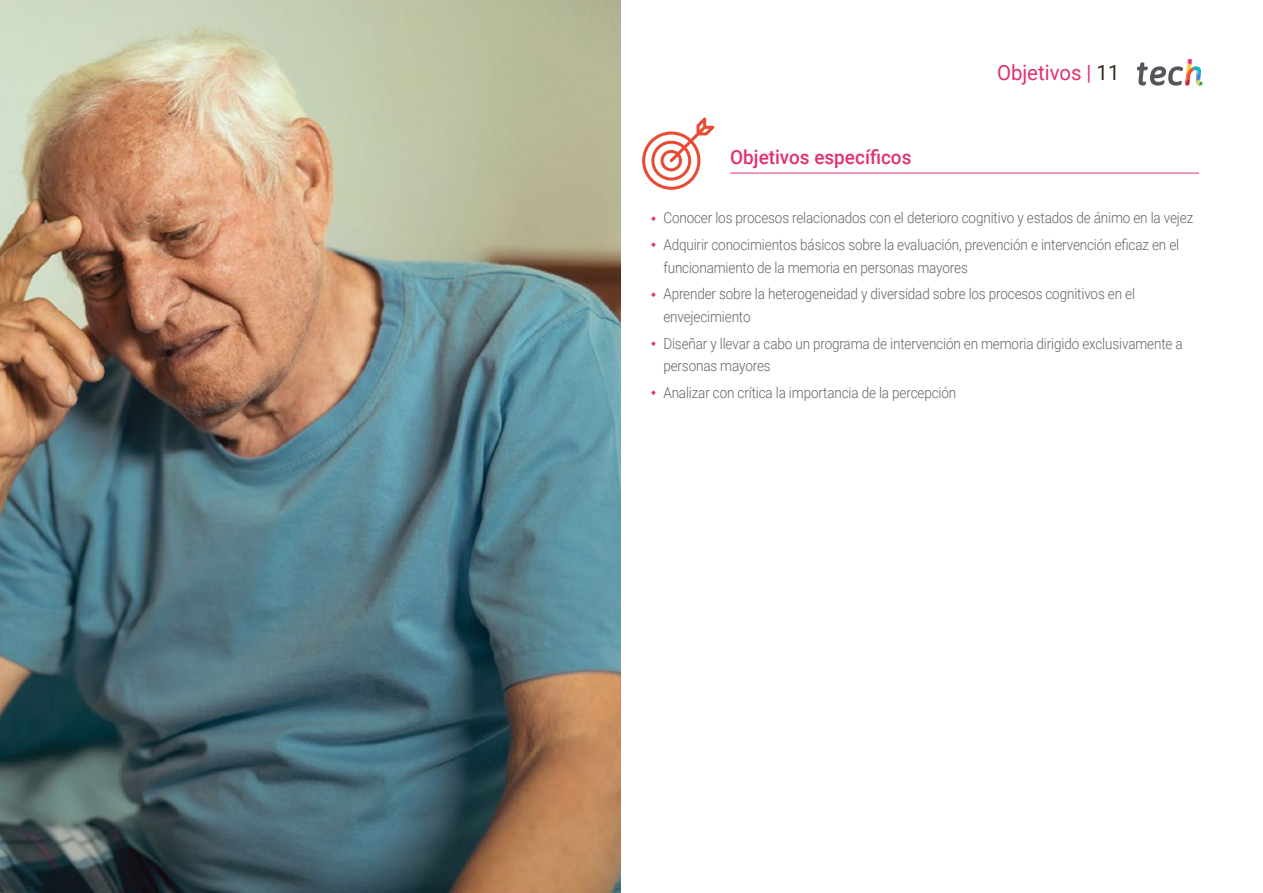
<style>
.page{position:relative;width:1263px;height:893px;background:#fff}
.page>*{position:absolute;margin:0;border:0;box-sizing:border-box;transform-origin:0 0}
.t1{font:21px "Roboto";color:#df3174}
.t2{font:500 19.5px "Roboto";color:#df3174}
.t3{font:300 15px/26.7px "Roboto";letter-spacing:-.01em;color:#61646a;scale:.9 1}
.s1{color:#312e20}
</style>
<div class="page">
<hr style="left:730px;top:173px;width:469px;height:1px;background:#df3174">
<svg style="left:642px;top:117px;width:72px;height:73px"></svg>
<img style="left:0;top:0;width:621px;height:893px">
<svg style="left:1137px;top:59px;width:65px;height:27px"></svg>
<h2 class="t2" style="left:730px;top:144px;width:183px">Objetivos específicos</h2>
<h1 class="t1" style="left:997px;top:57px;width:124px">Objetivos | <span class="s1">11</span></h1>
<p class="t3" style="left:663px;top:204px;width:590px">Conocer los procesos relacionados con el deterioro cognitivo y estados de ánimo en la vejez<br>Adquirir conocimientos básicos sobre la evaluación, prevención e intervención eficaz en el</p>
<p class="t3" style="left:663px;top:253px;width:525px">funcionamiento de la memoria en personas mayores<br>Aprender sobre la heterogeneidad y diversidad sobre los procesos cognitivos en el</p>
<p class="t3" style="left:663px;top:303px;width:579px">envejecimiento<br>Diseñar y llevar a cabo un programa de intervención en memoria dirigido exclusivamente a</p>
<p class="t3" style="left:663px;top:352px;width:327px">personas mayores<br>Analizar con crítica la importancia de la percepción</p>
</div>
